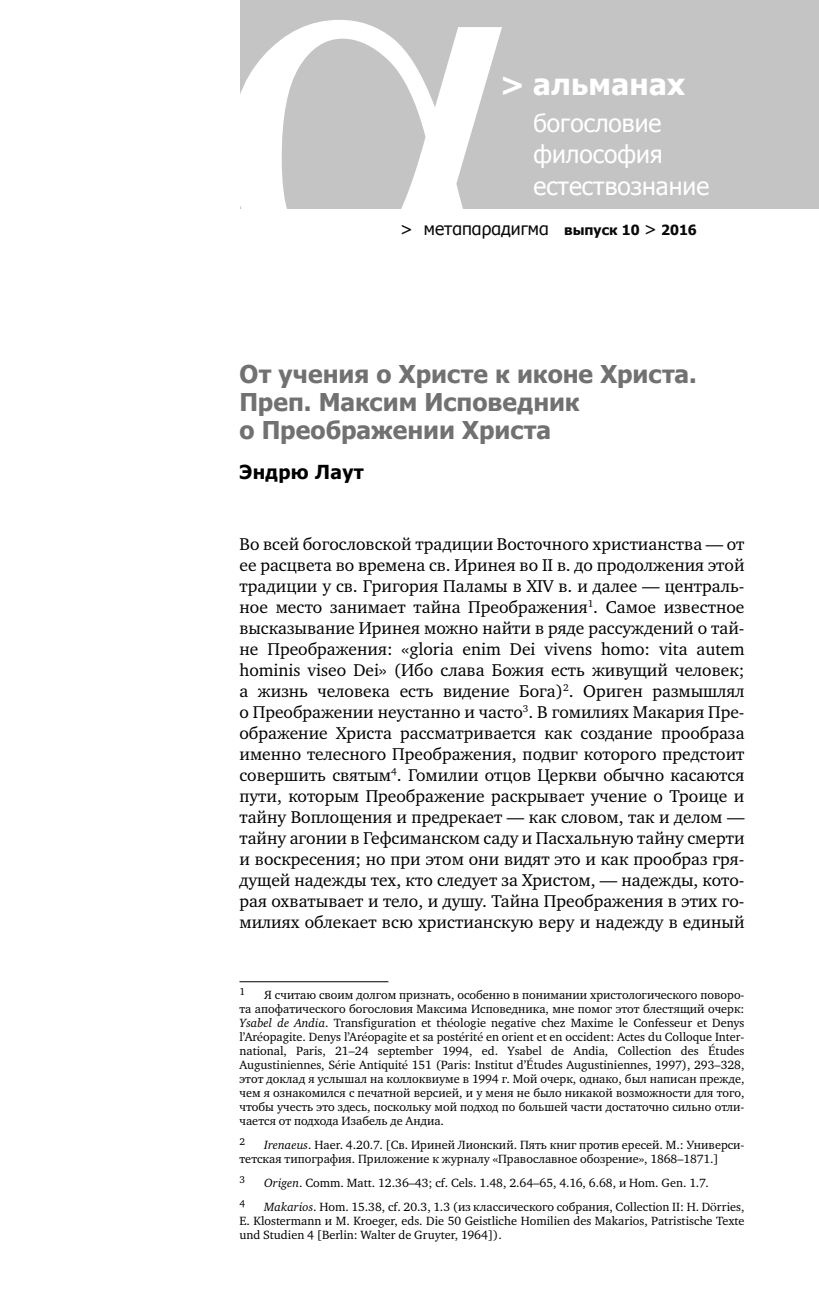
<style>
.page{position:relative;width:819px;height:1315px;background:#fff}
.page>*{position:absolute;margin:0;border:0;box-sizing:border-box;transform-origin:0 0}
.t1{font:700 29.75px "Tahoma";letter-spacing:.01em;color:#fff}
.t2{font:700 24.5px/28px "Tahoma";color:#717171}
.t3{font:24.5px/31.5px "Tahoma";color:#fff}
.t4{font:700 19.25px "Tahoma";letter-spacing:.02em;color:#000}
.t5{font:17.5px/21px "Charter C";color:#000;text-align:justify}
.t6{font:17.5px "Tahoma";color:#090909}
.t7{font:12.25px/14px "Charter C";color:#000;text-align:justify}
.t8{font:10.15px "Charter C";color:#000}
.s1{font-weight:700;font-size:14px}
.s2{font-style:italic}
.s3{font-family:"Palatino Linotype"}
</style>
<div class="page">
<div style="left:240px;top:0;width:579px;height:208px;background:#c4c4c4"></div>
<svg style="left:240px;top:20px;width:298px;height:189px"></svg>
<hr style="left:239px;top:981px;width:149px;height:1px;background:#000">
<h1 class="t1" style="left:500px;top:65px;width:186px">&gt; альманах</h1>
<h2 class="t3" style="left:533px;top:106px;width:177px">богословие философия естествознание</h2>
<h3 class="t6" style="left:400px;top:217px;width:298px">&gt; метαπαραдигмα <span class="s1">выпуск 10</span> &gt; <span class="s1">2016</span></h3>
<h2 class="t2" style="left:239px;top:360px;width:459px">От учения о Христе к иконе Христа.<br>Преп. Максим Исповедник<br>о Преображении Христа</h2>
<h3 class="t4" style="left:239px;top:459px;width:126px">Эндрю Лаут</h3>
<p class="t5" style="left:239px;top:534px;width:506px">Во всей богословской традиции Восточного христианства — от ее расцвета во времена св. Иринея во II в. до продолжения этой традиции у св. Григория Паламы в XIV в. и далее — централь&shy;ное место занимает тайна Преображения<sup>1</sup>. Самое известное высказывание Иринея можно найти в ряде рассуждений о тай&shy;не Преображения: «gloria enim Dei vivens homo: vita autem hominis viseo Dei» (Ибо слава Божия есть живущий человек; а жизнь человека есть видение Бога)<sup>2</sup>. Ориген размышлял о Преображении неустанно и часто<sup>3</sup>. В гомилиях Макария Пре&shy;ображение Христа рассматривается как создание прообраза именно телесного Преображения, подвиг которого предстоит совершить святым<sup>4</sup>. Гомилии отцов Церкви обычно касаются пути, которым Преображение раскрывает учение о Троице и тайну Воплощения и предрекает — как словом, так и делом — тайну агонии в Гефсиманском саду и Пасхальную тайну смерти и воскресения; но при этом они видят это и как прообраз гря&shy;дущей надежды тех, кто следует за Христом, — надежды, кото&shy;рая охватывает и тело, и душу. Тайна Преображения в этих го&shy;милиях облекает всю христианскую веру и надежду в единый</p>
<p class="t8" style="left:239px;top:987px;width:7px">1</p>
<p class="t7" style="left:239px;top:988px;width:506px;text-indent:25px">Я считаю своим долгом признать, особенно в понимании христологического поворо&shy;та апофатического богословия Максима Исповедника, мне помог этот блестящий очерк:<br><span class="s2">Ysabel de Andia</span>. Transfiguration et th<span class="s3">é</span>ologie negative chez Maxime le Confesseur et Denys l’Ar<span class="s3">é</span>opagite. Denys l’Ar<span class="s3">é</span>opagite et sa post<span class="s3">é</span>rit<span class="s3">é</span> en orient et en occident: Actes du Colloque Inter&shy;national, Paris, 21–24 september 1994, ed. Ysabel de Andia, Collection des <span class="s3">É</span>tudes Augustiniennes, S<span class="s3">é</span>rie Antiquit<span class="s3">é</span> 151 (Paris: Institut d’<span class="s3">É</span>tudes Augustiniennes, 1997), 293–328, этот доклад я услышал на коллоквиуме в 1994 г. Мой очерк, однако, был написан прежде, чем я ознакомился с печатной версией, и у меня не было никакой возможности для того, чтобы учесть это здесь, поскольку мой подход по большей части достаточно сильно отли&shy;чается от подхода Изабель де Андиа.</p>
<p class="t8" style="left:239px;top:1137px;width:7px">2</p>
<p class="t7" style="left:239px;top:1138px;width:506px;text-indent:25px"><span class="s2">Irenaeus</span>. Haer. 4.20.7. [Св. Ириней Лионский. Пять книг против ересей. М.: Универси&shy;тетская типография. Приложение к журналу «Православное обозрение», 1868–1871.]</p>
<p class="t8" style="left:239px;top:1175px;width:7px">3</p>
<p class="t7" style="left:264px;top:1176px;width:446px"><span class="s2">Origen</span>. Comm. Matt. 12.36–43; cf. Cels. 1.48, 2.64–65, 4.16, 6.68, и Hom. Gen. 1.7.</p>
<p class="t8" style="left:239px;top:1199px;width:7px">4</p>
<p class="t7" style="left:239px;top:1200px;width:506px;text-indent:25px"><span class="s2">Makarios</span>. Hom. 15.38, cf. 20.3, 1.3 (из классического собрания, Collection II: H. D<span class="s3">ö</span>rries, E. Klostermann и M. Kroeger, eds. Die 50 Geistliche Homilien des Makarios, Patristische Texte und Studien 4 [Berlin: Walter de Gruyter, 1964]).</p>
</div>
